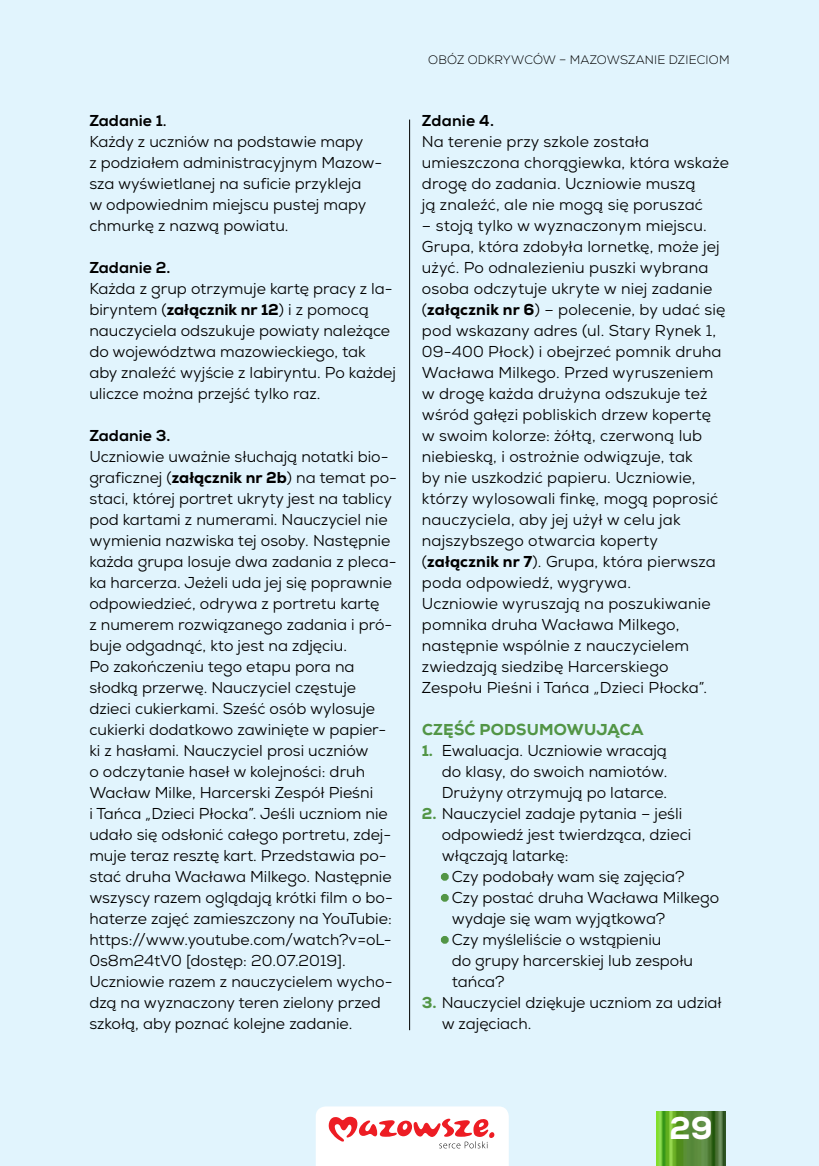
<style>
.page{position:relative;width:819px;height:1166px;background:#e1f4fd}
.page>*{position:absolute;margin:0;border:0;box-sizing:border-box;transform-origin:0 0}
.t1{font:800 31.5px "Nexa";color:#fff}
.t2{font:15.75px/21px "Nexa";color:#000}
.t3{font:800 15.75px "Nexa";color:#000}
.t4{font:800 15.75px "Nexa";letter-spacing:.015em;color:#529546}
.t5{font:300 12.25px "Nexa";letter-spacing:.015em;color:#000}
.s1{font-weight:800}
.s2{font-weight:700}
.s3{font-weight:800;color:#529546}
.s4{color:#529546}
</style>
<div class="page">
<img style="left:656px;top:1111px;width:69px;height:55px">
<svg style="left:316px;top:1106px;width:192px;height:60px;background:#fbdedf"></svg>
<div style="left:441px;top:873px;width:7px;height:8px;border:5px solid #529546;border-radius:50%"></div>
<div style="left:441px;top:894px;width:7px;height:8px;border:5px solid #529546;border-radius:50%"></div>
<div style="left:441px;top:936px;width:7px;height:8px;border:5px solid #529546;border-radius:50%"></div>
<hr style="left:409px;top:120px;width:1px;height:910px;background:#000">
<p class="t2" style="left:89px;top:110px;width:294px"><span class="s1">Zadanie 1</span><span class="s2">.<br></span>Każdy z uczniów na podstawie mapy<br>z podziałem administracyjnym Mazow&shy;sza wyświetlanej na suficie przykleja<br>w odpowiednim miejscu pustej mapy chmurkę z nazwą powiatu.</p>
<p class="t3" style="left:89px;top:258px;width:82px">Zadanie 2.</p>
<p class="t2" style="left:89px;top:278px;width:308px">Każda z grup otrzymuje kartę pracy z la&shy;biryntem (<span class="s1">załącznik nr 12</span>) i z pomocą nauczyciela odszukuje powiaty należące do województwa mazowieckiego, tak aby znaleźć wyjście z labiryntu. Po każdej uliczce można przejść tylko raz.</p>
<p class="t3" style="left:89px;top:426px;width:83px">Zadanie 3.</p>
<p class="t2" style="left:89px;top:446px;width:309px">Uczniowie uważnie słuchają notatki bio&shy;graficznej (<span class="s1">załącznik nr 2b</span>) na temat po&shy;staci, której portret ukryty jest na tablicy pod kartami z numerami. Nauczyciel nie wymienia nazwiska tej osoby. Następnie każda grupa losuje dwa zadania z pleca&shy;ka harcerza. Jeżeli uda jej się poprawnie odpowiedzieć, odrywa z portretu kartę<br>z numerem rozwiązanego zadania i pró&shy;buje odgadnąć, kto jest na zdjęciu.<br>Po zakończeniu tego etapu pora na słodką przerwę. Nauczyciel częstuje dzieci cukierkami. Sześć osób wylosuje cukierki dodatkowo zawinięte w papier&shy;ki z hasłami. Nauczyciel prosi uczniów<br>o odczytanie haseł w kolejności: druh Wacław Milke, Harcerski Zespół Pieśni<br>i Tańca „Dzieci Płocka”. Jeśli uczniom nie udało się odsłonić całego portretu, zdej&shy;muje teraz resztę kart. Przedstawia po&shy;stać druha Wacława Milkego. Następnie wszyscy razem oglądają krótki film o bo&shy;haterze zajęć zamieszczony na YouTubie: https://www.youtube.com/watch?v=oL-0s8m24tV0 [dostęp: 20.07.2019].<br>Uczniowie razem z nauczycielem wycho&shy;dzą na wyznaczony teren zielony przed szkołą, aby poznać kolejne zadanie.</p>
<p class="t5" style="left:428px;top:52px;width:303px">OBÓZ ODKRYWCÓW – MAZOWSZANIE DZIECIOM</p>
<p class="t3" style="left:422px;top:111px;width:74px">Zdanie 4.</p>
<p class="t2" style="left:422px;top:131px;width:308px">Na terenie przy szkole została umieszczona chorągiewka, która wskaże drogę do zadania. Uczniowie muszą<br>ją znaleźć, ale nie mogą się poruszać</p>
<p class="t2" style="left:422px;top:215px;width:305px">– stoją tylko w wyznaczonym miejscu.<br>Grupa, która zdobyła lornetkę, może jej użyć. Po odnalezieniu puszki wybrana osoba odczytuje ukryte w niej zadanie (<span class="s1">załącznik nr 6</span>) – polecenie, by udać się pod wskazany adres (ul. Stary Rynek 1, 09-400 Płock) i obejrzeć pomnik druha Wacława Milkego. Przed wyruszeniem w drogę każda drużyna odszukuje też wśród gałęzi pobliskich drzew kopertę w swoim kolorze: żółtą, czerwoną lub niebieską, i ostrożnie odwiązuje, tak<br>by nie uszkodzić papieru. Uczniowie, którzy wylosowali finkę, mogą poprosić nauczyciela, aby jej użył w celu jak najszybszego otwarcia koperty (<span class="s1">załącznik nr 7</span>). Grupa, która pierwsza poda odpowiedź, wygrywa.<br>Uczniowie wyruszają na poszukiwanie pomnika druha Wacława Milkego, następnie wspólnie z nauczycielem zwiedzają siedzibę Harcerskiego Zespołu Pieśni i Tańca „Dzieci Płocka”.</p>
<p class="t4" style="left:422px;top:719px;width:223px">CZĘŚĆ PODSUMOWUJĄCA</p>
<p class="t2" style="left:441px;top:740px;width:227px;text-align:justify;text-indent:-20px"><span class="s3">1.</span> Ewaluacja. Uczniowie wracają do klasy, do swoich namiotów.<br>Drużyny otrzymują po latarce.</p>
<p class="t2" style="left:441px;top:803px;width:251px;text-indent:-20px"><span class="s3">2.</span> Nauczyciel zadaje pytania – jeśli odpowiedź jest twierdząca, dzieci włączają latarkę:</p>
<p class="t2" style="left:441px;top:866px;width:244px"><span class="s4">•</span> Czy podobały wam się zajęcia?</p>
<p class="t2" style="left:451px;top:887px;width:269px;text-indent:-10px"><span class="s4">•</span> Czy postać druha Wacława Milkego wydaje się wam wyjątkowa?</p>
<p class="t2" style="left:451px;top:929px;width:243px;text-indent:-10px"><span class="s4">•</span> Czy myśleliście o wstąpieniu<br>do grupy harcerskiej lub zespołu tańca?</p>
<p class="t2" style="left:441px;top:992px;width:281px;text-indent:-20px"><span class="s3">3.</span> Nauczyciel dziękuje uczniom za udział w zajęciach.</p>
<h1 class="t1" style="left:669px;top:1108px;width:45px">29</h1>
</div>
